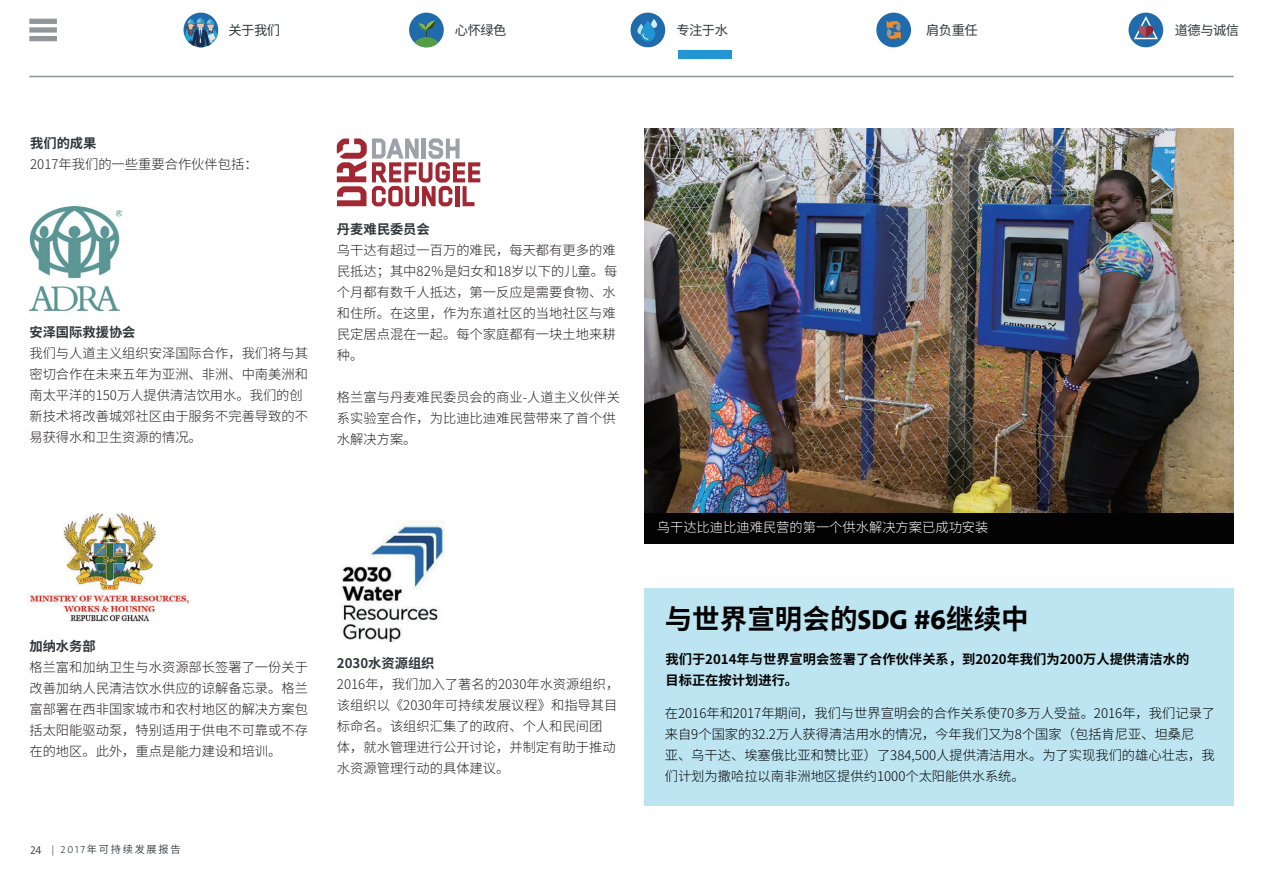
<style>
.page{position:relative;width:1263px;height:893px;background:#fff}
.page>*{position:absolute;margin:0;border:0;box-sizing:border-box;transform-origin:0 0}
.t1{font:700 27.6px "Source Han Sans CN";color:#030303}
.t2{font:300 13.2px/21px "Source Han Sans CN";color:#231f20}
.t3{font:300 13.2px/21px "Source Han Sans CN";color:#030303}
.t4{font:700 13.2px/21px "Source Han Sans CN";color:#030303}
.t5{font:700 13.2px "Source Han Sans CN";color:#30373a}
.t6{font:300 13.2px "Source Han Sans CN";color:#fff}
.t7{font:13.2px "Source Han Sans CN";letter-spacing:-.035em;color:#30373a}
.t8{font:11.25px "Grundfos The Sans V2 OT 4 SL";color:#30383b}
.t9{font:10.2px "Source Han Sans CN";letter-spacing:.175em;color:#30383b}
.s1{font-family:"Grundfos The Sans V2 OT 3 L"}
.s2{font-family:"Grundfos The Sans V2 OT 3 L";font-size:10.2px}
.s3{font-family:"Grundfos The Sans V2 OT 8 XB";font-weight:400}
</style>
<div class="page">
<div style="left:29px;top:19px;width:28px;height:5px;background:#90959a"></div>
<div style="left:29px;top:27px;width:28px;height:6px;background:#90959a"></div>
<div style="left:29px;top:36px;width:28px;height:5px;background:#90959a"></div>
<svg style="left:630px;top:12px;width:36px;height:36px"></svg>
<div style="left:184px;top:13px;width:34px;height:34px;background:#206bac;border-radius:50%"></div>
<svg style="left:185px;top:18px;width:33px;height:29px"></svg>
<div style="left:1128px;top:13px;width:35px;height:34px;background:#206bac;border-radius:50%"></div>
<svg style="left:1133px;top:14px;width:26px;height:26px"></svg>
<hr style="left:29px;top:76px;width:1204px;height:1px;background:#90959a">
<div style="left:409px;top:13px;width:35px;height:34px;background:#206bac;border-radius:50%"></div>
<svg style="left:410px;top:21px;width:33px;height:26px"></svg>
<div style="left:876px;top:13px;width:35px;height:34px;background:#206bac;border-radius:50%"></div>
<svg style="left:886px;top:20px;width:15px;height:20px"></svg>
<div style="left:679px;top:51px;width:53px;height:8px;background:#2196d2"></div>
<img style="left:644px;top:128px;width:589px;height:385px">
<div style="left:644px;top:513px;width:589px;height:31px;background:#030303"></div>
<div style="left:644px;top:588px;width:589px;height:217px;background:#bce4f1"></div>
<img style="left:29px;top:206px;width:92px;height:104px">
<img style="left:27px;top:513px;width:163px;height:109px">
<img style="left:341px;top:521px;width:104px;height:121px">
<svg style="left:337px;top:138px;width:143px;height:68px"></svg>
<p class="t7" style="left:228px;top:22px;width:53px">关于我们</p>
<p class="t7" style="left:455px;top:22px;width:53px">心怀绿色</p>
<p class="t7" style="left:676px;top:22px;width:53px">专注于水</p>
<p class="t7" style="left:926px;top:22px;width:53px">肩负重任</p>
<p class="t7" style="left:1175px;top:22px;width:66px">道德与诚信</p>
<p class="t5" style="left:30px;top:136px;width:68px">我们的成果</p>
<p class="t2" style="left:30px;top:154px;width:229px">2017年我们的一些重要合作伙伴包括：</p>
<p class="t5" style="left:29px;top:325px;width:108px">安泽国际救援协会</p>
<p class="t2" style="left:29px;top:343px;width:280px">我们与人道主义组织安泽国际合作，我们将与其密切合作在未来五年为亚洲、非洲、中南美洲和南太平洋的150万人提供清洁饮用水。我们的创新技术将改善城郊社区由于服务不完善导致的不易获得水和卫生资源的情况。</p>
<p class="t5" style="left:337px;top:221px;width:94px">丹麦难民委员会</p>
<p class="t2" style="left:337px;top:240px;width:282px">乌干达有超过一百万的难民，每天都有更多的难民抵达；其中82％是妇女和18岁以下的儿童。每个月都有数千人抵达，第一反应是需要食物、水和住所。在这里，作为东道社区的当地社区与难民定居点混在一起。每个家庭都有一块土地来耕种。</p>
<p class="t2" style="left:337px;top:387px;width:285px">格兰富与丹麦难民委员会的商业-人道主义伙伴关系实验室合作，为比迪比迪难民营带来了首个供水解决方案。</p>
<p class="t5" style="left:29px;top:638px;width:68px">加纳水务部</p>
<p class="t2" style="left:29px;top:657px;width:280px;text-align:justify">格兰富和加纳卫生与水资源部长签署了一份关于改善加纳人民清洁饮水供应的谅解备忘录。格兰富部署在西非国家城市和农村地区的解决方案包括太阳能驱动泵，特别适用于供电不可靠或不存在的地区。此外，重点是能力建设和培训。</p>
<p class="t9" style="left:61px;top:844px;width:122px"><span class="s1">2017</span>年可持续发展报告</p>
<p class="t8" style="left:30px;top:843px;width:26px">24 <span class="s2">|</span></p>
<p class="t5" style="left:337px;top:656px;width:99px">2030水资源组织</p>
<p class="t2" style="left:337px;top:674px;width:284px">2016年，我们加入了著名的2030年水资源组织，该组织以《2030年可持续发展议程》和指导其目标命名。该组织汇集了的政府、个人和民间团<br>体，就水管理进行公开讨论，并制定有助于推动水资源管理行动的具体建议。</p>
<p class="t6" style="left:657px;top:520px;width:333px">乌干达比迪比迪难民营的第一个供水解决方案已成功安装</p>
<h1 class="t1" style="left:665px;top:603px;width:366px">与世界宣明会的<span class="s3">SDG #6</span>继续中</h1>
<p class="t4" style="left:665px;top:649px;width:525px">我们于2014年与世界宣明会签署了合作伙伴关系，到2020年我们为200万人提供清洁水的目标正在按计划进行。</p>
<p class="t3" style="left:665px;top:703px;width:552px">在2016年和2017年期间，我们与世界宣明会的合作关系使70多万人受益。2016年，我们记录了来自9个国家的32.2万人获得清洁用水的情况，今年我们又为8个国家（包括肯尼亚、坦桑尼<br>亚、乌干达、埃塞俄比亚和赞比亚）了384,500人提供清洁用水。为了实现我们的雄心壮志，我们计划为撒哈拉以南非洲地区提供约1000个太阳能供水系统。</p>
</div>
